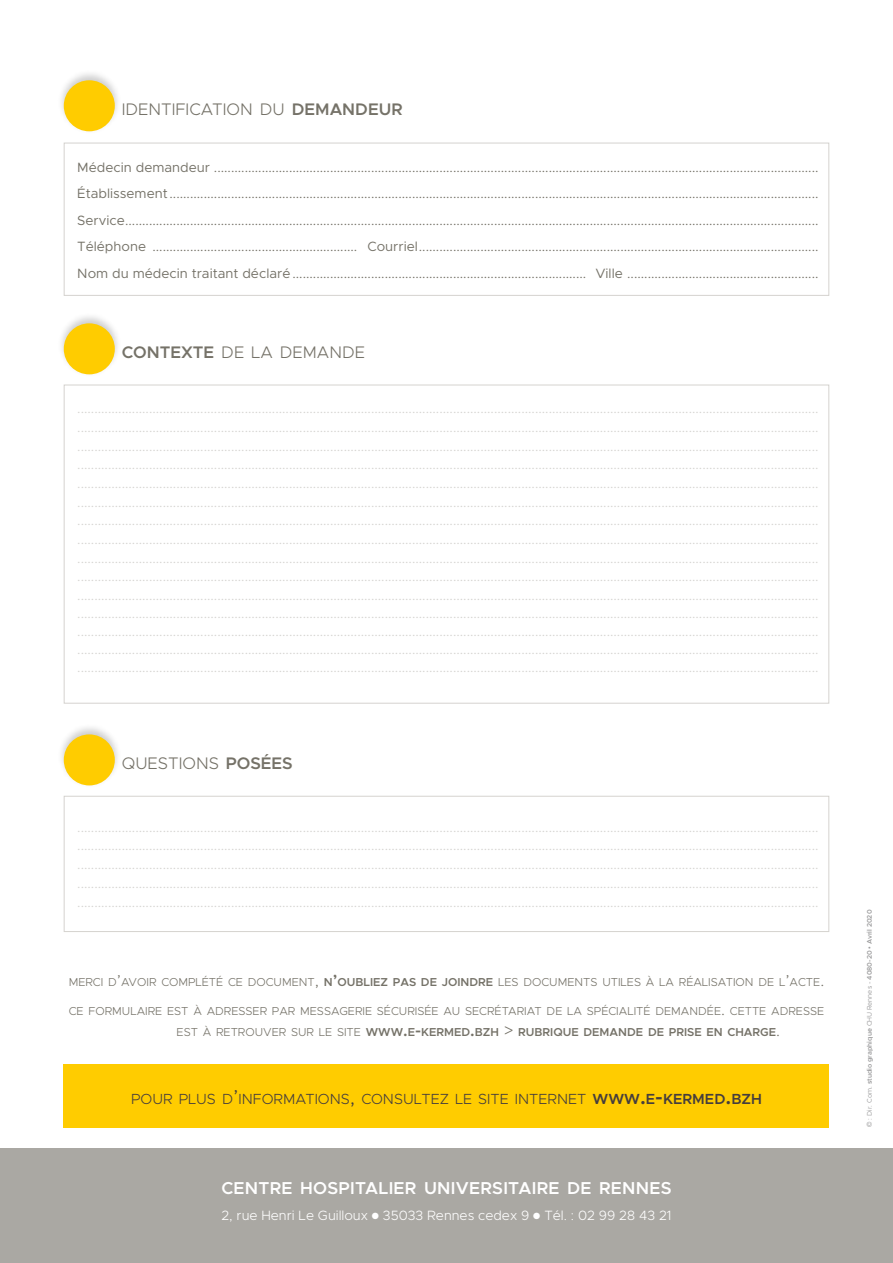
<style>
.page{position:relative;width:893px;height:1263px;background:#fff}
.page>*{position:absolute;margin:0;border:0;box-sizing:border-box;transform-origin:0 0}
.t1{font:600 17.4px "Metropolis";letter-spacing:.015em;color:#fff}
.t2{font:300 16.8px "Metropolis";color:#757268}
.t3{font:300 14.7px "Metropolis";color:#453d3d}
.t4{font:13.5px/18.5px "Metropolis";color:#d5d4d1;text-align:justify}
.t5{font:13.5px/26.5px "Metropolis";color:#757268;text-align:justify}
.t6{font:300 13.5px "Metropolis";color:#fff}
.t7{font:300 11.55px/21px "Metropolis";color:#757268}
.t8{font:600 6.75px "Metropolis";color:#9c9c9d}
.s1{font-weight:600}
.s2{font-size:16.5px}
.s3{font-weight:600;font-size:16.5px}
.s4{font-size:21px}
.s5{font-weight:600;font-size:21px}
.s6{font-family:"Helvetica Neue";font-weight:400}
.s7{font-weight:400}
.s8{font-family:"Adobe Garamond Pro";font-weight:400}
</style>
<div class="page">
<div style="left:57px;top:69px;width:65px;height:65px;background:#000;opacity:.2"></div>
<div style="left:64px;top:80px;width:51px;height:51px;background:#fc0;border-radius:50%"></div>
<div style="left:57px;top:313px;width:65px;height:64px;background:#000;opacity:.2"></div>
<div style="left:64px;top:323px;width:51px;height:51px;background:#fc0;border-radius:50%"></div>
<div style="left:57px;top:724px;width:65px;height:64px;background:#000;opacity:.2"></div>
<div style="left:64px;top:734px;width:51px;height:51px;background:#fc0;border-radius:50%"></div>
<div style="left:0;top:1148px;width:893px;height:115px;background:#aaa8a3"></div>
<div style="left:64px;top:1064px;width:765px;height:64px;background:#fc0"></div>
<div style="left:64px;top:143px;width:765px;height:153px;border:1px solid #d5d3cf"></div>
<div style="left:64px;top:796px;width:765px;height:136px;border:1px solid #d5d3cf"></div>
<p class="t2" style="left:122px;top:99px;width:282px">IDENTIFICATION DU <span class="s1">DEMANDEUR</span></p>
<p class="t5" style="left:77px;top:154px;width:743px">Médecin demandeur .................................................................................................................................................................................<br>Établissement..............................................................................................................................................................................................<br>Service...........................................................................................................................................................................................................<br>Téléphone ............................................................ Courriel.....................................................................................................................<br>Nom du médecin traitant déclaré ...................................................................................... Ville ........................................................</p>
<p class="t2" style="left:122px;top:342px;width:245px"><span class="s1">CONTEXTE</span> DE LA DEMANDE</p>
<p class="t4" style="left:77px;top:399px;width:743px">......................................................................................................................................................................................................................... ......................................................................................................................................................................................................................... ......................................................................................................................................................................................................................... ......................................................................................................................................................................................................................... ......................................................................................................................................................................................................................... ......................................................................................................................................................................................................................... ......................................................................................................................................................................................................................... ......................................................................................................................................................................................................................... ......................................................................................................................................................................................................................... ......................................................................................................................................................................................................................... ......................................................................................................................................................................................................................... ......................................................................................................................................................................................................................... ......................................................................................................................................................................................................................... ......................................................................................................................................................................................................................... .........................................................................................................................................................................................................................</p>
<p class="t2" style="left:122px;top:753px;width:173px">QUESTIONS <span class="s1">POSÉES</span></p>
<p class="t4" style="left:77px;top:818px;width:743px">......................................................................................................................................................................................................................... ......................................................................................................................................................................................................................... ......................................................................................................................................................................................................................... ......................................................................................................................................................................................................................... .........................................................................................................................................................................................................................</p>
<p class="t7" style="left:69px;top:971px;width:757px">MERCI D<span class="s2">’</span>AVOIR COMPLÉTÉ CE DOCUMENT<span class="s2">,</span> <span class="s1">N</span><span class="s3">’</span><span class="s1">OUBLIEZ PAS DE JOINDRE</span> LES DOCUMENTS UTILES À LA RÉALISATION DE L<span class="s2">’</span>ACTE<span class="s2">.</span></p>
<p class="t7" style="left:177px;top:1001px;width:649px;text-indent:-108px">CE FORMULAIRE EST À ADRESSER PAR MESSAGERIE SÉCURISÉE AU SECRÉTARIAT DE LA SPÉCIALITÉ DEMANDÉE<span class="s2">.</span> CETTE ADRESSE<br>EST À RETROUVER SUR LE SITE <span class="s1">WWW</span><span class="s3">.</span><span class="s1">E</span><span class="s3">-</span><span class="s1">KERMED</span><span class="s3">.</span><span class="s1">BZH</span> <span class="s2">&gt;</span> <span class="s1">RUBRIQUE DEMANDE DE PRISE EN CHARGE</span><span class="s2">.</span></p>
<p class="t3" style="left:131px;top:1090px;width:632px">POUR PLUS D<span class="s4">’</span>INFORMATIONS<span class="s4">,</span> CONSULTEZ LE SITE INTERNET <span class="s1">WWW</span><span class="s5">.</span><span class="s1">E</span><span class="s5">-</span><span class="s1">KERMED</span><span class="s5">.</span><span class="s1">BZH</span></p>
<p class="t1" style="left:221px;top:1177px;width:452px">CENTRE HOSPITALIER UNIVERSITAIRE DE RENNES</p>
<p class="t6" style="left:221px;top:1207px;width:452px">2, rue Henri Le Guilloux ● 35033 Rennes cedex 9 ● Tél. : 02 99 28 43 21</p>
<p class="t8" style="left:865px;top:1127px;width:219px;rotate:-90deg"><span class="s6">©</span> <span class="s7">: Dir. Com.</span> studio graphique <span class="s7">CHU Rennes -</span> 4080-20 <span class="s8">•</span> Avril 2020</p>
</div>
